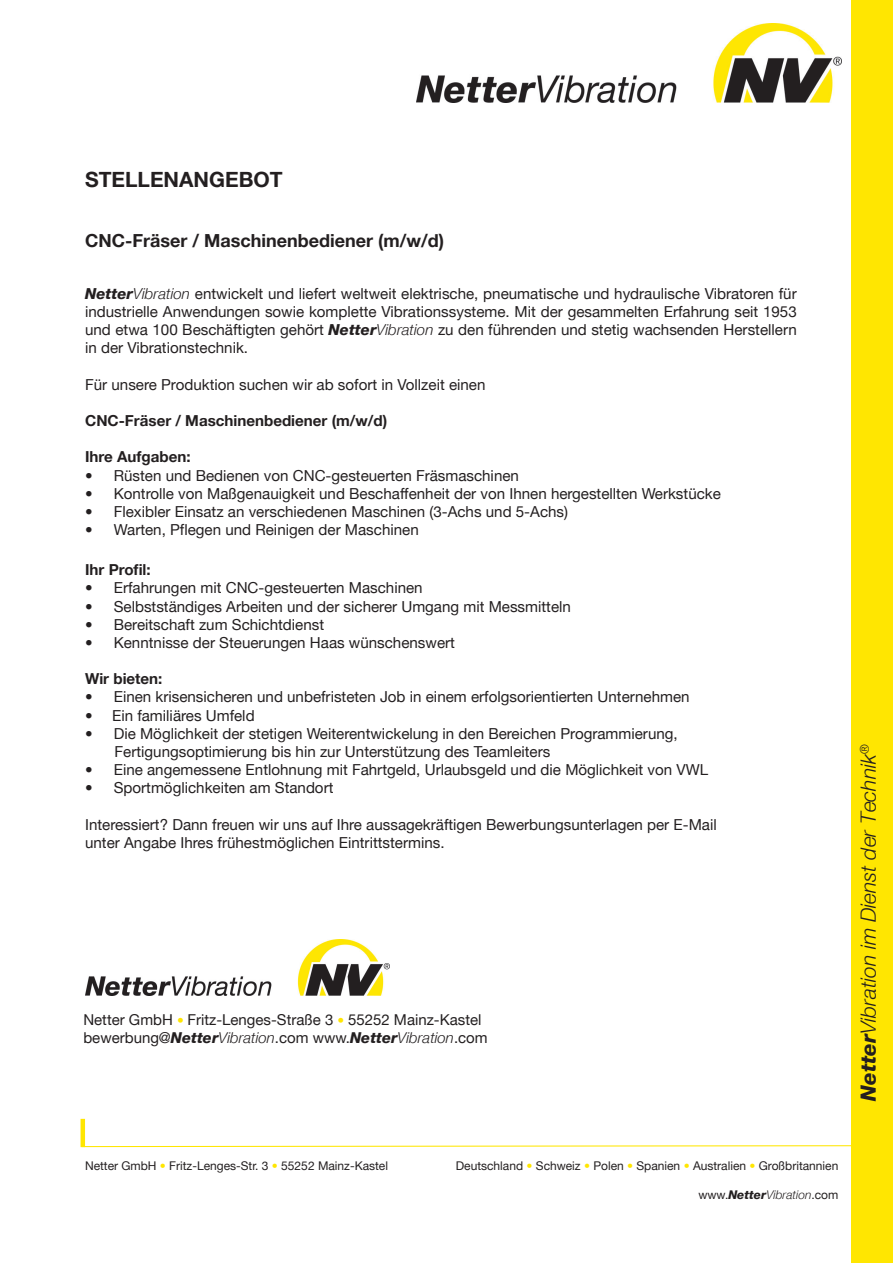
<style>
.page{position:relative;width:893px;height:1263px;background:#fff}
.page>*{position:absolute;margin:0;border:0;box-sizing:border-box;transform-origin:0 0}
.t1{font:italic 21px "Helvetica Neue";color:#231f20}
.t2{font:700 21px "Helvetica Neue";color:#231f20}
.t3{font:700 18px "Helvetica Neue";color:#231f20}
.t4{font:15.15px/18.1px "Helvetica Neue";color:#231f20;text-align:justify}
.t5{font:700 15.15px "Helvetica Neue";color:#231f20}
.t6{font:15px "Helvetica Neue";color:#231f20}
.t7{font:12px "Helvetica Neue";color:#231f20}
.t8{font:italic 12px "Helvetica Neue";color:#231f20}
.s1{font-weight:800;font-style:italic}
.s2{font-style:italic}
.s3{font-size:13.5px;color:#ffe601}
.s4{font-weight:800}
.s5{color:#ffe601}
.s6{font-style:normal}
</style>
<div class="page">
<div style="left:851px;top:0;width:41px;height:1262px;background:#ffe601"></div>
<img style="left:416px;top:24px;width:425px;height:79px">
<svg style="left:80px;top:1145px;width:771px;height:2px;background:#fff179"></svg>
<hr style="left:81px;top:1119px;width:4px;height:28px;background:#ffe601">
<img style="left:85px;top:939px;width:305px;height:56px">
<p class="t2" style="left:85px;top:166px;width:199px">STELLENANGEBOT</p>
<p class="t3" style="left:85px;top:229px;width:360px">CNC-Fräser / Maschinenbediener (m/w/d)</p>
<p class="t4" style="left:85px;top:284px;width:713px"><span class="s1">Netter</span><span class="s2">Vibration</span> entwickelt und liefert weltweit elektrische, pneumatische und hydraulische Vibratoren für industrielle Anwendungen sowie komplette Vibrationssysteme. Mit der gesammelten Erfahrung seit 1953 und etwa 100 Beschäftigten gehört <span class="s1">Netter</span><span class="s2">Vibration</span> zu den führenden und stetig wachsenden Herstellern in der Vibrationstechnik.</p>
<p class="t4" style="left:85px;top:375px;width:402px">Für unsere Produktion suchen wir ab sofort in Vollzeit einen</p>
<p class="t5" style="left:85px;top:411px;width:304px">CNC-Fräser / Maschinenbediener (m/w/d)</p>
<p class="t5" style="left:85px;top:448px;width:107px">Ihre Aufgaben:</p>
<p class="t4" style="left:85px;top:466px;width:435px">• Rüsten und Bedienen von CNC-gesteuerten Fräsmaschinen</p>
<p class="t4" style="left:85px;top:484px;width:637px">• Kontrolle von Maßgenauigkeit und Beschaffenheit der von Ihnen hergestellten Werkstücke</p>
<p class="t4" style="left:85px;top:502px;width:484px">• Flexibler Einsatz an verschiedenen Maschinen (3-Achs und 5-Achs)</p>
<p class="t4" style="left:85px;top:520px;width:335px">• Warten, Pflegen und Reinigen der Maschinen</p>
<p class="t5" style="left:85px;top:560px;width:67px">Ihr Profil:</p>
<p class="t4" style="left:85px;top:579px;width:339px">• Erfahrungen mit CNC-gesteuerten Maschinen</p>
<p class="t4" style="left:85px;top:597px;width:487px">• Selbstständiges Arbeiten und der sicherer Umgang mit Messmitteln</p>
<p class="t4" style="left:85px;top:615px;width:241px">• Bereitschaft zum Schichtdienst</p>
<p class="t4" style="left:85px;top:633px;width:371px">• Kenntnisse der Steuerungen Haas wünschenswert</p>
<p class="t5" style="left:85px;top:669px;width:79px">Wir bieten:</p>
<p class="t4" style="left:85px;top:688px;width:606px">• Einen krisensicheren und unbefristeten Job in einem erfolgsorientierten Unternehmen</p>
<p class="t4" style="left:85px;top:706px;width:171px">• Ein familiäres Umfeld</p>
<p class="t4" style="left:85px;top:724px;width:594px">• Die Möglichkeit der stetigen Weiterentwickelung in den Bereichen Programmierung,</p>
<p class="t4" style="left:115px;top:742px;width:437px">Fertigungsoptimierung bis hin zur Unterstützung des Teamleiters</p>
<p class="t4" style="left:85px;top:760px;width:625px">• Eine angemessene Entlohnung mit Fahrtgeld, Urlaubsgeld und die Möglichkeit von VWL</p>
<p class="t4" style="left:85px;top:779px;width:250px">• Sportmöglichkeiten am Standort</p>
<p class="t4" style="left:85px;top:815px;width:633px">Interessiert? Dann freuen wir uns auf Ihre aussagekräftigen Bewerbungsunterlagen per E-Mail</p>
<p class="t4" style="left:85px;top:833px;width:361px">unter Angabe Ihres frühestmöglichen Eintrittstermins.</p>
<p class="t6" style="left:83px;top:1010px;width:399px">Netter GmbH <span class="s3">•</span> ●Fritz-Lenges-Straße 3 <span class="s3">•</span> 55252 Mainz-Kastel</p>
<p class="t6" style="left:83px;top:1028px;width:406px">bewerbung@<span class="s1">Netter</span><span class="s2">Vibration</span>.com ●www.<span class="s1">Netter</span><span class="s2">Vibration</span>.com</p>
<p class="t1" style="left:856px;top:1101px;width:357px;rotate:-90deg"><span class="s4">Netter</span>Vibration im Dienst der Technik<sup>®</sup></p>
<p class="t7" style="left:85px;top:1159px;width:304px">Netter GmbH <span class="s5">•</span> Fritz-Lenges-Str. 3 <span class="s5">•</span> 55252 Mainz-Kastel</p>
<p class="t7" style="left:456px;top:1159px;width:384px">Deutschland <span class="s5">•</span> Schweiz <span class="s5">•</span> Polen <span class="s5">•</span> Spanien <span class="s5">•</span> Australien <span class="s5">•</span> Großbritannien</p>
<p class="t8" style="left:698px;top:1188px;width:141px"><span class="s6">www.</span><span class="s4">Netter</span>Vibration<span class="s6">.com</span></p>
</div>
